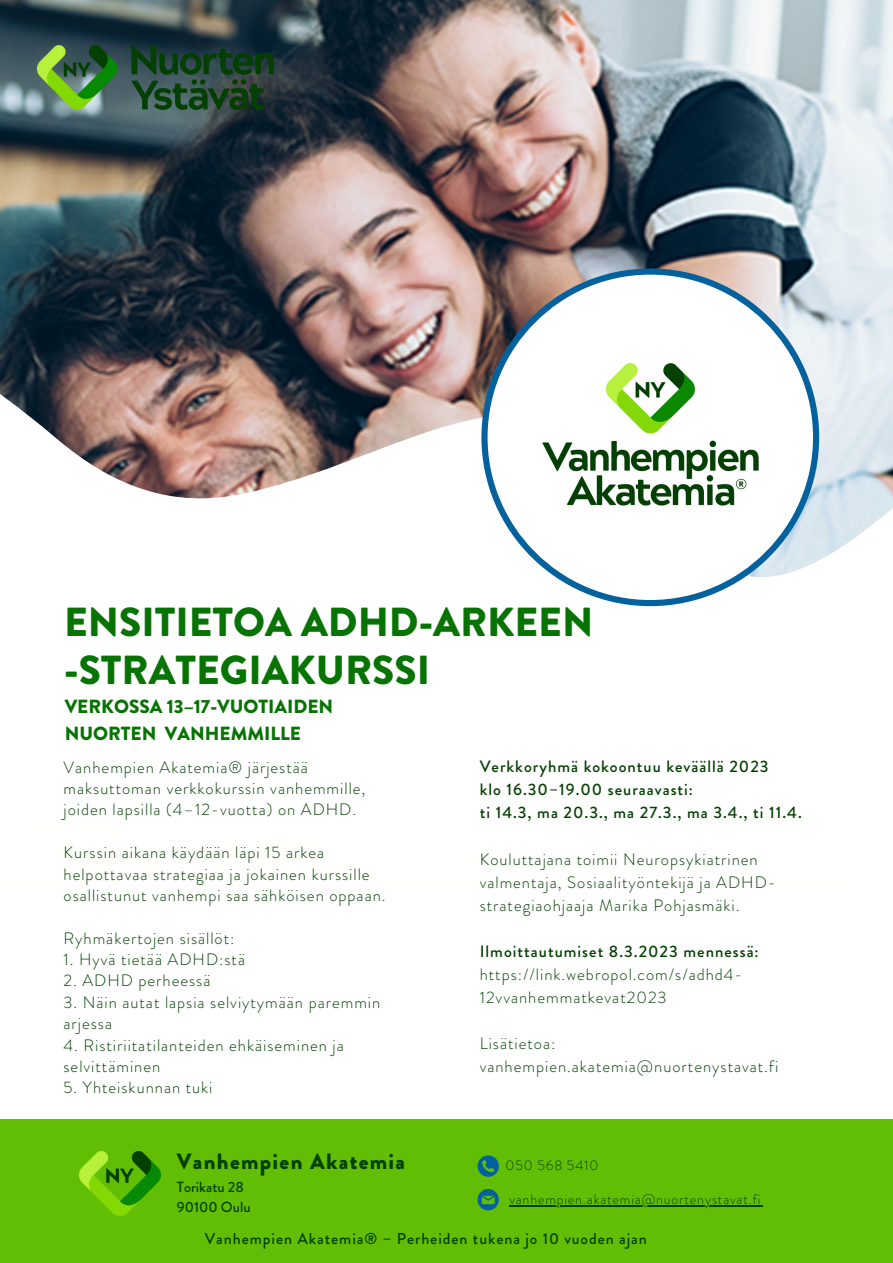
<style>
.page{position:relative;width:893px;height:1263px;background:#fff}
.page>*{position:absolute;margin:0;border:0;box-sizing:border-box;transform-origin:0 0}
.t1{font:900 40.5px/48.4px "Brandon Grotesque";color:#067303}
.t2{font:900 22.2px "Brandon Grotesque";letter-spacing:.06em;color:#044002}
.t3{font:900 19.05px/26.5px "Brandon Grotesque";color:#067303}
.t4{font:300 16.5px/21.4px "Brandon Grotesque";letter-spacing:.06em;color:#044002}
.t5{font:500 16.5px/23.1px "Brandon Grotesque";letter-spacing:.06em;color:#044002}
.t6{font:500 15.75px "Brandon Grotesque";letter-spacing:.06em;color:#044002}
.t7{font:500 14.7px/20.2px "Brandon Grotesque";color:#044002}
.t8{font:300 13.88px "Brandon Grotesque";letter-spacing:.06em;color:#044002}
</style>
<div class="page">
<img style="left:0;top:0;width:893px;height:1263px">
<div style="left:0;top:885px;width:893px;height:268px;background:#fff"></div>
<svg style="left:481px;top:268px;width:338px;height:338px"></svg>
<img style="left:38px;top:46px;width:235px;height:63px">
<div style="left:0;top:1119px;width:893px;height:143px;background:#62be04"></div>
<img style="left:80px;top:1151px;width:81px;height:64px">
<svg style="left:477px;top:1189px;width:22px;height:21px"></svg>
<hr style="left:509px;top:1205px;width:252px;height:1px;background:#044002">
<svg style="left:477px;top:1155px;width:22px;height:22px"></svg>
<h1 class="t1" style="left:64px;top:598px;width:531px">ENSITIETOA ADHD-ARKEEN -STRATEGIAKURSSI</h1>
<p class="t3" style="left:65px;top:694px;width:270px">VERKOSSA 13–17-VUOTIAIDEN<br>NUORTEN VANHEMMILLE</p>
<p class="t4" style="left:64px;top:756px;width:303px">Vanhempien Akatemia® järjestää maksuttoman verkkokurssin vanhemmille, joiden lapsilla (4–12-vuotta) on ADHD.</p>
<p class="t4" style="left:64px;top:842px;width:323px">Kurssin aikana käydään läpi 15 arkea helpottavaa strategiaa ja jokainen kurssille osallistunut vanhempi saa sähköisen oppaan.</p>
<p class="t4" style="left:64px;top:927px;width:172px">Ryhmäkertojen sisällöt:</p>
<p class="t4" style="left:64px;top:949px;width:183px">1. Hyvä tietää ADHD:stä</p>
<p class="t4" style="left:64px;top:970px;width:148px">2. ADHD perheessä</p>
<p class="t4" style="left:64px;top:992px;width:318px">3. Näin autat lapsia selviytymään paremmin arjessa</p>
<p class="t4" style="left:64px;top:1034px;width:282px">4. Ristiriitatilanteiden ehkäiseminen ja selvittäminen</p>
<p class="t4" style="left:64px;top:1077px;width:150px">5. Yhteiskunnan tuki</p>
<h2 class="t2" style="left:177px;top:1146px;width:230px">Vanhempien Akatemia</h2>
<p class="t7" style="left:177px;top:1177px;width:75px">Torikatu 28<br>90100 Oulu</p>
<p class="t5" style="left:480px;top:755px;width:323px">Verkkoryhmä kokoontuu keväällä 2023<br>klo 16.30–19.00 seuraavasti:<br>ti 14.3, ma 20.3., ma 27.3., ma 3.4., ti 11.4.</p>
<p class="t4" style="left:480px;top:847px;width:297px;line-height:23.1px">Kouluttajana toimii Neuropsykiatrinen valmentaja, Sosiaalityöntekijä ja ADHD&shy;strategiaohjaaja Marika Pohjasmäki.</p>
<p class="t5" style="left:480px;top:940px;width:280px">Ilmoittautumiset 8.3.2023 mennessä:</p>
<p class="t4" style="left:480px;top:963px;width:264px;line-height:23.1px">https://link.webropol.com/s/adhd4-<br>12vvanhemmatkevat2023</p>
<p class="t4" style="left:480px;top:1032px;width:300px;line-height:23.1px">Lisätietoa: vanhempien.akatemia@nuortenystavat.fi</p>
<p class="t8" style="left:505px;top:1156px;width:94px">050 568 5410</p>
<p class="t8" style="left:509px;top:1189px;width:253px">vanhempien.akatemia@nuortenystavat.fi</p>
<p class="t6" style="left:205px;top:1228px;width:443px">Vanhempien Akatemia® – Perheiden tukena jo 10 vuoden ajan</p>
</div>
